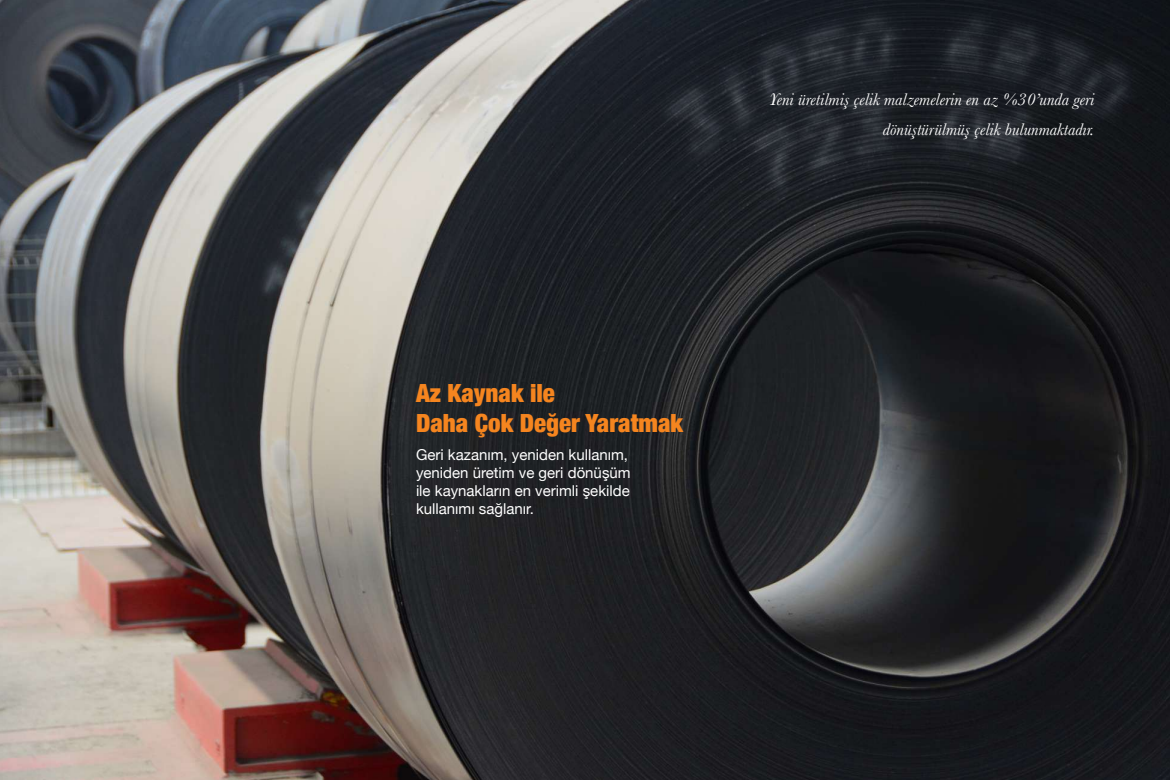
<style>
.page{position:relative;width:1170px;height:780px;background:#fff}
.page>*{position:absolute;margin:0;border:0;box-sizing:border-box;transform-origin:0 0}
.baslık{font:900 condensed 25px "Helvetica Neue";color:#f5851f}
.SPOTT{font:italic 17.5px/30px "Baskerville";color:#fff;text-align:right}
.SPOTT-2{font:15px/18px "Helvetica Neue";color:#fff}
</style>
<div class="page">
<img style="left:0;top:0;width:1169px;height:780px">
<p class="SPOTT" style="left:769px;top:85px;width:326px">Yeni üretilmiş çelik malzemelerin en az %30’unda geri dönüştürülmüş çelik bulunmaktadır.</p>
<p class="baslık" style="left:416px;top:372px;width:140px">Az Kaynak ile</p>
<p class="baslık" style="left:416px;top:402px;width:268px">Daha Çok Değer Yaratmak</p>
<p class="SPOTT-2" style="left:416px;top:446px;width:216px">Geri kazanım, yeniden kullanım, yeniden üretim ve geri dönüşüm ile kaynakların en verimli şekilde kullanımı sağlanır.</p>
</div>
